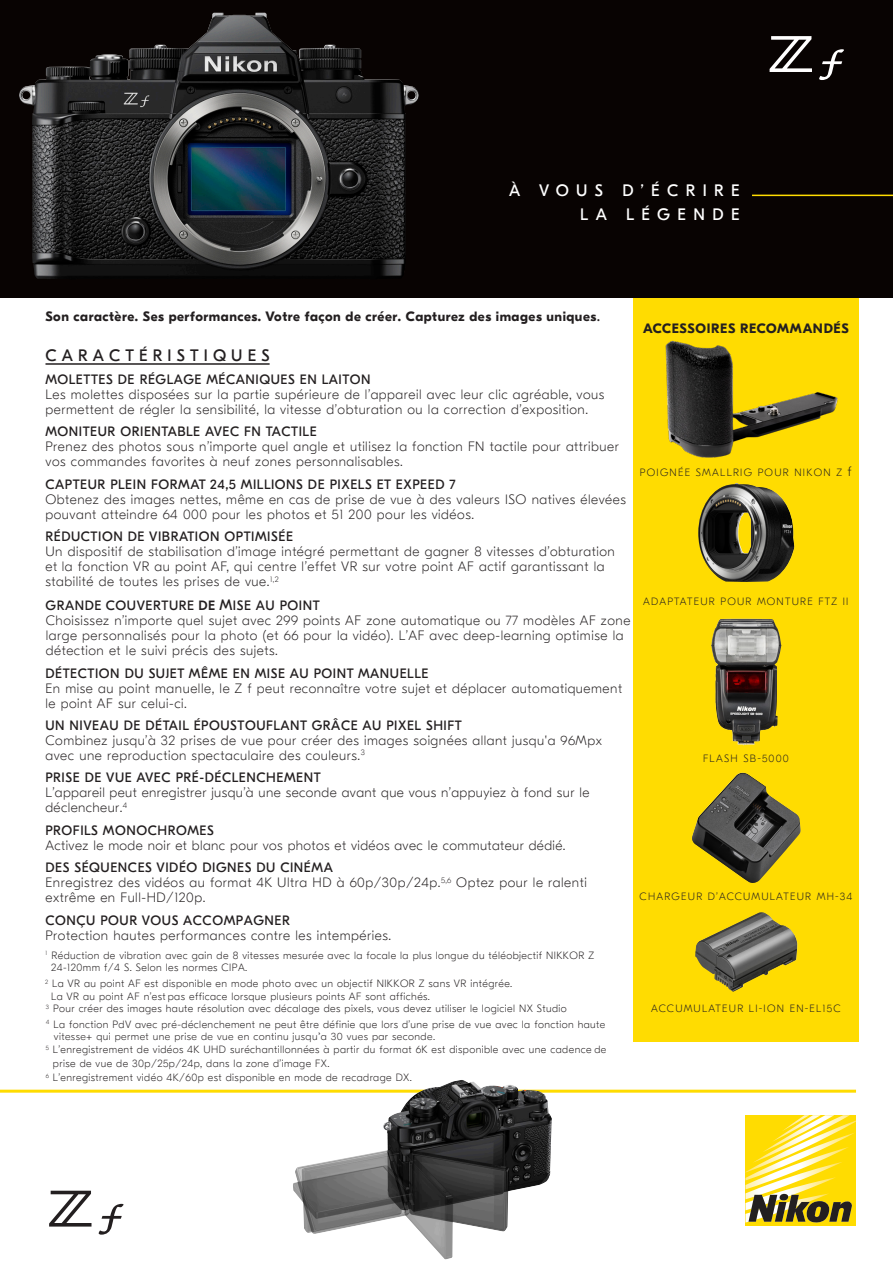
<style>
.page{position:relative;width:893px;height:1263px;background:#fff}
.page>*{position:absolute;margin:0;border:0;box-sizing:border-box;transform-origin:0 0}
.t1{font:16.5px "GT Eesti Pro Display";letter-spacing:.45em;color:#fff}
.t2{font:16.5px "GT Eesti Pro Display";letter-spacing:.31em;color:#231f20}
.t3{font:100 13.5px/15px "GT Eesti Pro Display";letter-spacing:.04em;color:#231f20}
.t4{font:700 13.5px "GT Eesti Pro Display";letter-spacing:.04em;color:#231f20}
.t5{font:100 10.5px/12.8px "GT Eesti Pro Display";letter-spacing:.04em;color:#231f20}
.t6{font:100 10.5px "GT Eesti Pro Display";letter-spacing:.12em;color:#231f20}
.s1{font-family:"GT Eesti Display Trial"}
.s2{font-family:"Minion Pro"}
.s3{font-weight:400}
.s4{font-family:"GT Eesti Display Trial";font-weight:400}
.s5{font-family:"GT Eesti Display Trial";font-weight:500}
.s6{font-weight:400;font-size:15px}
.s7{font-family:"Minion Pro";font-weight:400}
.s8{font-family:"GT Eesti Display Trial";color:#fff}
.s9{font-family:"GT Eesti Display Trial";font-size:13.5px}
</style>
<div class="page">
<div style="left:634px;top:298px;width:225px;height:744px;background:#ffdc01"></div>
<div style="left:0;top:0;width:893px;height:298px;background:#080302"></div>
<div style="left:745px;top:1115px;width:111px;height:111px;background:#ffdc01"></div>
<svg style="left:745px;top:1115px;width:111px;height:108px"></svg>
<hr style="left:0;top:1090px;width:856px;height:3px;background:#ffdc01">
<svg style="left:770px;top:36px;width:74px;height:44px"></svg>
<svg style="left:49px;top:1191px;width:75px;height:43px"></svg>
<img style="left:19px;top:13px;width:400px;height:266px">
<hr style="left:752px;top:195px;width:141px;height:1px;background:#ffdc01">
<img style="left:695px;top:912px;width:102px;height:79px">
<img style="left:692px;top:773px;width:109px;height:110px">
<img style="left:711px;top:619px;width:43px;height:126px">
<img style="left:698px;top:483px;width:96px;height:99px">
<img style="left:293px;top:1080px;width:259px;height:179px">
<img style="left:665px;top:340px;width:173px;height:118px">
<hr style="left:45px;top:363px;width:225px;height:2px;background:#231f20">
<p class="t1" style="left:509px;top:181px;width:232px">À VOUS D’ÉCRIRE</p>
<p class="t1" style="left:580px;top:205px;width:161px">LA LÉGENDE</p>
<p class="t4" style="left:45px;top:309px;width:556px">Son caractère. Ses performances. Votre façon de créer. <span class="s1">Capturez des images uniques</span><span class="s2">.</span></p>
<p class="t2" style="left:45px;top:346px;width:226px">CARACTÉRISTIQUES</p>
<p class="t3" style="left:45px;top:372px;width:560px"><span class="s3">MOLETTES DE RÉGLAGE MÉCANIQUES EN LAITON<br></span>Les molettes disposées sur la partie supérieure de l’appareil avec leur clic agréable, vous permettent de régler la sensibilité, la vitesse d’obturation ou la correction d’exposition.</p>
<p class="t3" style="left:45px;top:424px;width:575px"><span class="s3">MONITEUR ORIENTABLE AVEC FN TACTILE<br></span>Prenez des photos sous n’importe quel angle et utilisez la fonction FN tactile pour attribuer vos commandes favorites à neuf zones personnalisables.</p>
<p class="t3" style="left:45px;top:477px;width:582px"><span class="s3">CAPTEUR PLEIN FORMAT 24,5 MILLIONS DE PIXELS ET EXPEED 7<br></span>Obtenez des images nettes, même en cas de prise de vue à des valeurs ISO natives élevées pouvant atteindre 64 000 pour les photos et 51 200 pour les vidéos.</p>
<p class="t3" style="left:45px;top:529px;width:571px"><span class="s3">RÉDUCTION DE VIBRATION OPTIMISÉE<br></span>Un dispositif de stabilisation d’image intégré permettant de gagner 8 vitesses d’obturation et la fonction VR au point AF, qui centre l’effet VR sur votre point AF actif garantissant la stabilité de toutes les prises de vue.<sup>1,2</sup></p>
<p class="t3" style="left:46px;top:598px;width:586px"><span class="s4">GRANDE COUVERTURE</span> <span class="s5">DE</span> <span class="s6">M</span><span class="s3">ISE AU POINT<br></span>Choisissez n’importe quel sujet avec 299 points AF zone automatique ou 77 modèles AF zone large personnalisés pour la photo (et 66 pour la vidéo). L’AF avec deep-learning optimise la détection et le suivi précis des sujets.</p>
<p class="t3" style="left:45px;top:666px;width:578px"><span class="s3">DÉTECTION DU SUJET MÊME EN MISE AU POINT MANUELLE<br></span>En mise au point manuelle, le Z f peut reconnaître votre sujet et déplacer automatiquement le point AF sur celui-ci.</p>
<p class="t3" style="left:45px;top:718px;width:558px"><span class="s3">UN NIVEAU DE DÉTAIL ÉPOUSTOUFLANT GRÂCE AU</span> <span class="s4">PIXEL SHIFT<br></span>Combinez jusqu’à 32 prises de vue pour créer des images soignées <span class="s1">allant jusqu</span><span class="s7">'</span><span class="s1">à 96Mpx </span>avec une reproduction spectaculaire des couleurs.<sup>3</sup></p>
<p class="t3" style="left:45px;top:770px;width:545px"><span class="s3">PRISE DE VUE AVEC PRÉ-DÉCLENCHEMENT<br></span>L’appareil peut enregistrer jusqu’à une seconde avant que vous n’appuyiez à fond sur le déclencheur.<sup>4</sup></p>
<p class="t3" style="left:45px;top:823px;width:522px"><span class="s3">PROFILS MONOCHROMES<br></span>Activez le mode noir et blanc pour vos photos et vidéos avec le commutateur dédié.</p>
<p class="t3" style="left:45px;top:860px;width:543px"><span class="s3">DES SÉQUENCES VIDÉO DIGNES DU CINÉMA<br></span>Enregistrez des vidéos au format 4K Ultra HD à 60p/30p/24p.<sup>5,6</sup> Optez pour le ralenti extrême en Full-HD/120p.</p>
<p class="t3" style="left:45px;top:913px;width:347px"><span class="s3">CONÇU POUR VOUS ACCOMPAGNER<br></span>Protection hautes performances contre les intempéries.</p>
<p class="t5" style="left:51px;top:949px;width:544px;text-indent:-6px"><sup>1</sup> Réduction de vibration avec gain de 8 vitesses mesurée avec la focale la plus longue du téléobjectif NIKKOR Z<br>24-120mm f/4 S. Selon les normes CIPA.</p>
<p class="t5" style="left:51px;top:977px;width:463px;text-indent:-6px"><sup>2</sup> La VR au point AF est disponible en mode photo avec un objectif NIKKOR Z sans VR intégrée.<br>La VR au point AF n’est pas efficace lorsque plusieurs points AF sont affichés.</p>
<p class="t5" style="left:46px;top:1001px;width:561px;line-height:15.8px"><sup>3</sup> Pour créer des images haute résolution avec décalage des pixels, vous devez utiliser le logiciel NX Studio<br><sup>4</sup> La fonction PdV avec pré-déclenchement ne peut être définie que lors d’une prise de vue avec la fonction <span class="s1">haute</span></p>
<p class="t5" style="left:46px;top:1030px;width:562px"><span class="s8">--</span><span class="s1">vitesse</span><span class="s7">+</span> <span class="s1">qui permet une prise de vue en continu jusqu</span><span class="s7">’</span><span class="s1">à 30 vues par seconde.<br></span><sup>5</sup> L’enregistrement de vidéos 4K UHD suréchantillonnées à partir du format 6K est disponible avec une cadence <span class="s1">de</span></p>
<p class="t5" style="left:46px;top:1057px;width:368px;line-height:14px;text-indent:7px">prise de vue de 30p/25p/24p, dans la zone d’image FX.<br><sup>6</sup> L’enregistrement vidéo 4K/60p est disponible en mode de recadrage DX.</p>
<p class="t4" style="left:643px;top:321px;width:207px">ACCESSOIRES RECOMMANDÉS</p>
<p class="t6" style="left:640px;top:467px;width:214px">POIGNÉE SMALLRIG POUR NIKON Z <span class="s9">f</span></p>
<p class="t6" style="left:643px;top:596px;width:207px">ADAPTATEUR POUR MONTURE FTZ II</p>
<p class="t6" style="left:703px;top:753px;width:87px">FLASH SB-5000</p>
<p class="t6" style="left:640px;top:891px;width:214px">CHARGEUR D’ACCUMULATEUR MH-34</p>
<p class="t6" style="left:651px;top:1002px;width:191px">ACCUMULATEUR LI-ION EN-EL15C</p>
</div>
